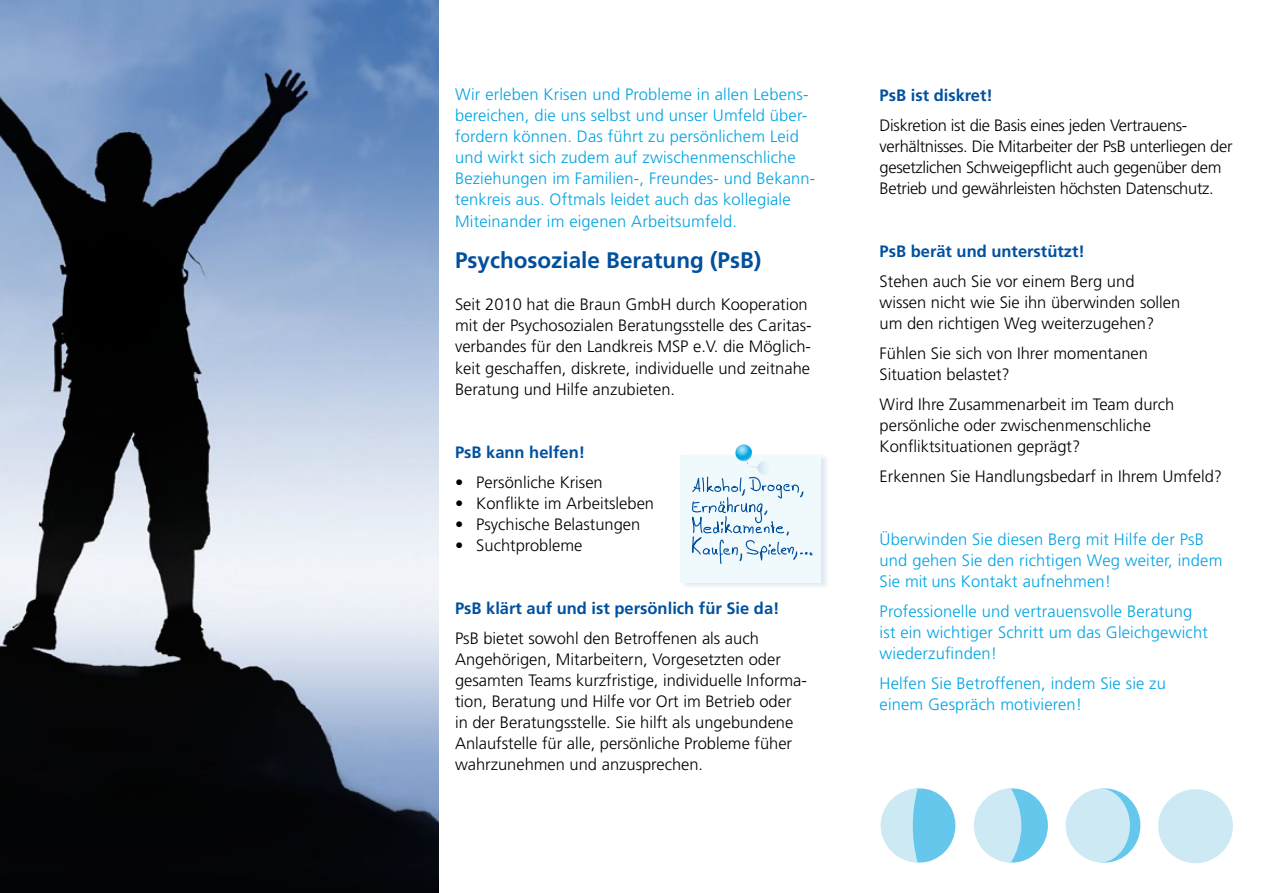
<style>
.page{position:relative;width:1263px;height:893px;background:#fff}
.page>*{position:absolute;margin:0;border:0;box-sizing:border-box;transform-origin:0 0}
.t1{font:700 22.5px "Frutiger";color:#00509e}
.t2{font:300 16.5px/21px "Frutiger";color:#000}
.t3{font:300 16.5px/21px "Frutiger";letter-spacing:.01em;color:#00a3e2}
.t4{font:300 16.5px/21px "Frutiger";letter-spacing:-.02em;color:#000}
.t5{font:700 16.5px "Frutiger";color:#00509e}
</style>
<div class="page">
<img style="left:0;top:0;width:439px;height:893px">
<div style="left:680px;top:453px;width:150px;height:136px;background:#00509e;opacity:.13"></div>
<div style="left:680px;top:455px;width:141px;height:128px;background:#f0f9fc"></div>
<svg style="left:691px;top:453px;width:122px;height:111px"></svg>
<img style="left:734px;top:444px;width:19px;height:18px">
<svg style="left:757px;top:461px;width:15px;height:14px"></svg>
<div style="left:977px;top:788px;width:71px;height:74px;background:#66c7ed;border-radius:50%"></div>
<svg style="left:974px;top:788px;width:47px;height:74px"></svg>
<div style="left:884px;top:788px;width:71px;height:74px;background:#66c7ed;border-radius:50%"></div>
<svg style="left:881px;top:788px;width:37px;height:74px"></svg>
<div style="left:1069px;top:788px;width:71px;height:74px;background:#66c7ed;border-radius:50%"></div>
<svg style="left:1066px;top:788px;width:64px;height:74px"></svg>
<div style="left:1158px;top:789px;width:75px;height:74px;background:#cdeaf4;border-radius:50%"></div>
<p class="t3" style="left:455px;top:84px;width:362px">Wir erleben Krisen und Probleme in allen Lebens&shy;bereichen, die uns selbst und unser Umfeld über&shy;fordern können. Das führt zu persönlichem Leid und wirkt sich zudem auf zwischenmenschliche Beziehungen im Familien-, Freundes- und Bekann&shy;tenkreis aus. Oftmals leidet auch das kollegiale Miteinander im eigenen Arbeitsumfeld.</p>
<h1 class="t1" style="left:455px;top:247px;width:308px">Psychosoziale Beratung (PsB)</h1>
<p class="t2" style="left:455px;top:294px;width:358px">Seit 2010 hat die Braun GmbH durch Kooperation mit der Psychosozialen Beratungsstelle des Caritas&shy;verbandes für den Landkreis MSP e.V. die Möglich&shy;keit geschaffen, diskrete, individuelle und zeitnahe Beratung und Hilfe anzubieten.</p>
<p class="t5" style="left:455px;top:442px;width:132px">PsB kann helfen!</p>
<p class="t2" style="left:455px;top:471px;width:149px">• Persönliche Krisen</p>
<p class="t2" style="left:455px;top:492px;width:201px">• Konflikte im Arbeitsleben</p>
<p class="t2" style="left:455px;top:513px;width:187px">• Psychische Belastungen</p>
<p class="t2" style="left:455px;top:534px;width:129px">• Suchtprobleme</p>
<p class="t5" style="left:455px;top:598px;width:326px">PsB klärt auf und ist persönlich für Sie da!</p>
<p class="t2" style="left:455px;top:627px;width:353px">PsB bietet sowohl den Betroffenen als auch Angehörigen, Mitarbeitern, Vorgesetzten oder gesamten Teams kurzfristige, individuelle Informa&shy;tion, Beratung und Hilfe vor Ort im Betrieb oder in der Beratungsstelle. Sie hilft als ungebundene Anlaufstelle für alle, persönliche Probleme füher wahrzunehmen und anzusprechen.</p>
<p class="t5" style="left:879px;top:85px;width:115px">PsB ist diskret!</p>
<p class="t4" style="left:879px;top:114px;width:354px">Diskretion ist die Basis eines jeden Vertrauens&shy;verhältnisses. Die Mitarbeiter der PsB unterliegen der gesetzlichen Schweigepflicht auch gegenüber dem Betrieb und gewährleisten höchsten Datenschutz.</p>
<p class="t5" style="left:879px;top:241px;width:207px">PsB berät und unterstützt!</p>
<p class="t2" style="left:879px;top:270px;width:302px">Stehen auch Sie vor einem Berg und wissen nicht wie Sie ihn überwinden sollen um den richtigen Weg weiterzugehen?</p>
<p class="t2" style="left:879px;top:342px;width:270px">Fühlen Sie sich von Ihrer momentanen<br>Situation belastet?</p>
<p class="t2" style="left:879px;top:393px;width:296px">Wird Ihre Zusammenarbeit im Team durch persönliche oder zwischenmenschliche<br>Konfliktsituationen geprägt?</p>
<p class="t2" style="left:879px;top:465px;width:344px">Erkennen Sie Handlungsbedarf in Ihrem Umfeld?</p>
<p class="t3" style="left:879px;top:528px;width:344px">Überwinden Sie diesen Berg mit Hilfe der PsB und gehen Sie den richtigen Weg weiter, indem<br>Sie mit uns Kontakt aufnehmen!</p>
<p class="t3" style="left:879px;top:600px;width:330px">Professionelle und vertrauensvolle Beratung ist ein wichtiger Schritt um das Gleichgewicht wiederzufinden!</p>
<p class="t3" style="left:879px;top:672px;width:288px">Helfen Sie Betroffenen, indem Sie sie zu einem Gespräch motivieren!</p>
</div>
